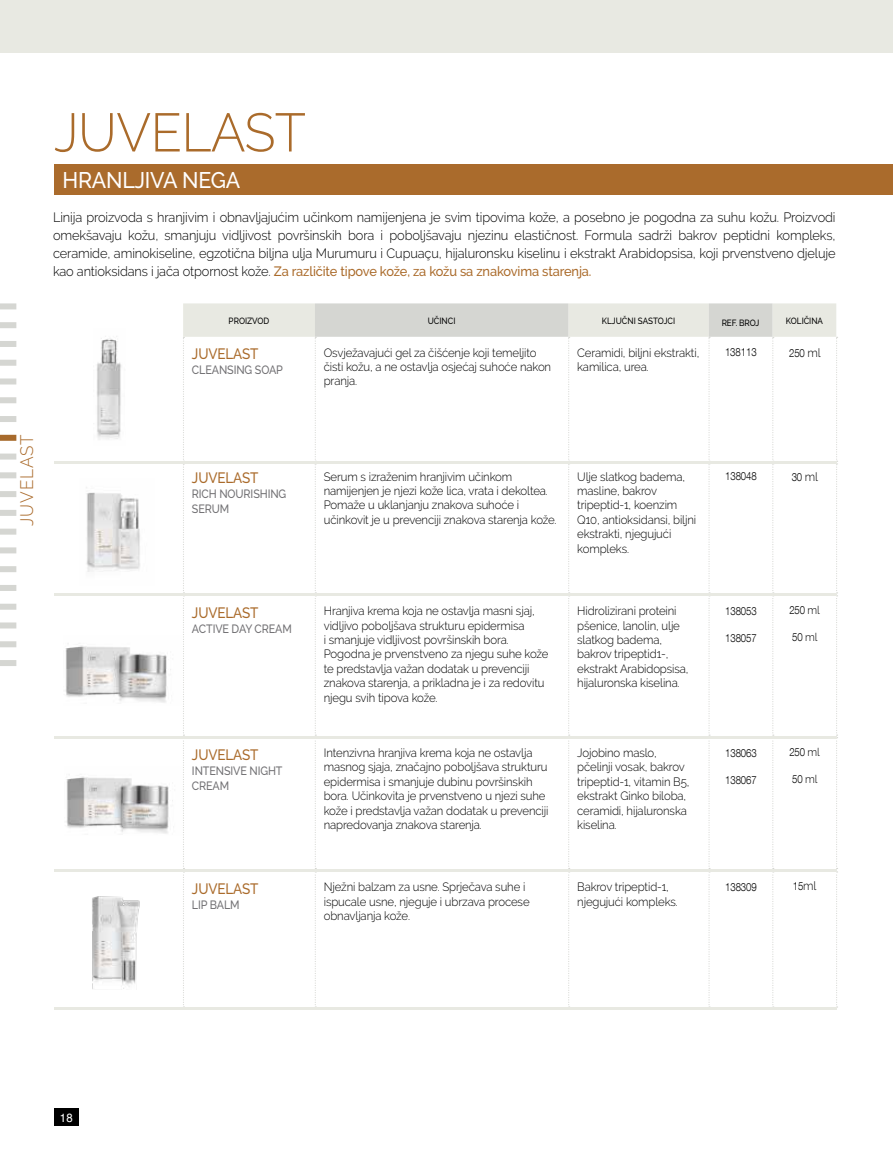
<style>
.page{position:relative;width:893px;height:1149px;background:#fff}
.page>*{position:absolute;margin:0;border:0;box-sizing:border-box;transform-origin:0 0}
.t1{font:300 54px "Raleway";letter-spacing:-.01em;color:#aa6b2b;scale:.95 1}
.t2{font:500 22.5px "Raleway";letter-spacing:-.01em;color:#fff;scale:.95 1}
.t3{font:300 18px "Raleway";letter-spacing:.05em;color:#aa6b2c;scale:.95 1}
.t4{font:500 15px "Raleway";letter-spacing:-.01em;color:#aa6b2b;scale:.9 1}
.t5{font:300 13.5px/18px "Raleway";letter-spacing:-.01em;color:#000;text-align:justify;scale:.95 1}
.t6{font:300 12px/14.4px "Raleway";letter-spacing:-.01em;color:#000;scale:.95 1}
.t7{font:500 12px/15px "Raleway";letter-spacing:-.01em;color:#717073;scale:.9 1}
.t8{font:12px "Helvetica";color:#fff;scale:.95 1}
.t9{font:300 11.25px "Helvetica Neue LT Com";letter-spacing:-.01em;color:#000;scale:.85 1}
.t10{font:500 9px "Raleway";color:#000;scale:.9 1}
.s1{font-weight:500;color:#aa6b2b}
.s2{font-family:"Raleway";font-size:12px}
.s3{font-family:"Raleway"}
</style>
<div class="page">
<div style="left:54px;top:1108px;width:24px;height:17px;background:#000"></div>
<div style="left:0;top:0;width:893px;height:52px;background:#e8e9e2"></div>
<img style="left:65px;top:643px;width:106px;height:60px">
<img style="left:66px;top:776px;width:107px;height:58px">
<img style="left:86px;top:487px;width:54px;height:85px">
<img style="left:92px;top:896px;width:48px;height:92px">
<img style="left:97px;top:336px;width:24px;height:104px">
<svg style="left:183px;top:303px;width:655px;height:704px"></svg>
<hr style="left:54px;top:460px;width:782px;height:3px;background:#e8e9e2">
<hr style="left:54px;top:593px;width:782px;height:3px;background:#e8e9e2">
<hr style="left:54px;top:735px;width:782px;height:3px;background:#e8e9e2">
<hr style="left:54px;top:868px;width:782px;height:3px;background:#e8e9e2">
<hr style="left:54px;top:1006px;width:782px;height:3px;background:#e8e9e2">
<div style="left:0;top:472px;width:16px;height:6px;background:#d5d6d2"></div>
<div style="left:0;top:303px;width:16px;height:6px;background:#d5d6d2"></div>
<div style="left:0;top:491px;width:16px;height:6px;background:#d5d6d2"></div>
<div style="left:0;top:322px;width:16px;height:6px;background:#d5d6d2"></div>
<div style="left:0;top:509px;width:16px;height:6px;background:#d5d6d2"></div>
<div style="left:0;top:341px;width:16px;height:6px;background:#d5d6d2"></div>
<div style="left:0;top:528px;width:16px;height:6px;background:#d5d6d2"></div>
<div style="left:0;top:359px;width:16px;height:6px;background:#d5d6d2"></div>
<div style="left:0;top:547px;width:16px;height:6px;background:#d5d6d2"></div>
<div style="left:0;top:378px;width:16px;height:6px;background:#d5d6d2"></div>
<div style="left:0;top:566px;width:16px;height:6px;background:#d5d6d2"></div>
<div style="left:0;top:397px;width:16px;height:6px;background:#d5d6d2"></div>
<div style="left:0;top:584px;width:16px;height:6px;background:#d5d6d2"></div>
<div style="left:0;top:416px;width:16px;height:6px;background:#d5d6d2"></div>
<div style="left:0;top:603px;width:16px;height:6px;background:#d5d6d2"></div>
<div style="left:0;top:434px;width:16px;height:6px;background:#a76a2c"></div>
<div style="left:0;top:622px;width:16px;height:6px;background:#d5d6d2"></div>
<div style="left:0;top:453px;width:16px;height:6px;background:#d5d6d2"></div>
<div style="left:54px;top:164px;width:839px;height:31px;background:#aa6b2c"></div>
<div style="left:0;top:641px;width:16px;height:6px;background:#d5d6d2"></div>
<div style="left:0;top:660px;width:16px;height:6px;background:#d5d6d2"></div>
<h3 class="t3" style="left:16px;top:525px;width:97px;rotate:-90deg">JUVELAST</h3>
<h1 class="t1" style="left:54px;top:101px;width:267px">JUVELAST</h1>
<h2 class="t2" style="left:63px;top:167px;width:189px">HRANLJIVA NEGA</h2>
<p class="t5" style="left:53px;top:208px;width:825px">Linija proizvoda s hranjivim i obnavljajućim učinkom namijenjena je svim tipovima kože, a posebno je pogodna za suhu kožu. Proizvodi omekšavaju kožu, smanjuju vidljivost površinskih bora i poboljšavaju njezinu elastičnost. Formula sadrži bakrov peptidni kompleks, ceramide, aminokiseline, egzotična biljna ulja Murumuru i Cupuaçu, hijaluronsku kiselinu i ekstrakt Arabidopsisa, koji prvenstveno djeluje kao antioksidans i jača otpornost kože. <span class="s1">Za različite tipove kože, za kožu sa znakovima starenja.</span></p>
<p class="t10" style="left:229px;top:316px;width:47px">PROIZVOD</p>
<p class="t10" style="left:428px;top:316px;width:32px">UČINCI</p>
<p class="t10" style="left:602px;top:316px;width:83px">KLJUČNI SASTOJCI</p>
<p class="t10" style="left:722px;top:317px;width:43px">REF. BROJ</p>
<p class="t10" style="left:786px;top:316px;width:43px">KOLIČINA</p>
<p class="t4" style="left:192px;top:345px;width:75px">JUVELAST</p>
<p class="t7" style="left:192px;top:362px;width:103px">CLEANSING SOAP</p>
<p class="t4" style="left:192px;top:469px;width:75px">JUVELAST</p>
<p class="t7" style="left:192px;top:486px;width:106px">RICH NOURISHING<br>SERUM</p>
<p class="t6" style="left:324px;top:345px;width:241px">Osvježavajući gel za čišćenje koji temeljito čisti kožu, a ne ostavlja osjećaj suhoće nakon pranja.</p>
<p class="t6" style="left:577px;top:345px;width:130px">Ceramidi, biljni ekstrakti, kamilica, urea.</p>
<p class="t9" style="left:725px;top:345px;width:39px">138113</p>
<p class="t9" style="left:789px;top:345px;width:39px">250 <span class="s2">ml</span></p>
<p class="t6" style="left:324px;top:469px;width:247px">Serum s izraženim hranjivim učinkom namijenjen je njezi kože lica, vrata i dekoltea.<br>Pomaže u uklanjanju znakova suhoće i učinkovit je u prevenciji znakova starenja kože.</p>
<p class="t6" style="left:577px;top:469px;width:127px">Ulje slatkog badema, masline, bakrov tripeptid-1, koenzim<br>Q10, antioksidansi, biljni ekstrakti, njegujući kompleks.</p>
<p class="t9" style="left:725px;top:469px;width:38px">138048</p>
<p class="t9" style="left:792px;top:469px;width:32px">30 <span class="s2">ml</span></p>
<p class="t4" style="left:192px;top:603px;width:75px">JUVELAST</p>
<p class="t7" style="left:192px;top:621px;width:113px">ACTIVE DAY CREAM</p>
<p class="t6" style="left:324px;top:603px;width:238px">Hranjiva krema koja ne ostavlja masni sjaj, vidljivo poboljšava strukturu epidermisa<br>i smanjuje vidljivost površinskih bora.<br>Pogodna je prvenstveno za njegu suhe kože te predstavlja važan dodatak u prevenciji znakova starenja, a prikladna je i za redovitu njegu svih tipova kože.</p>
<p class="t6" style="left:577px;top:603px;width:119px">Hidrolizirani proteini pšenice, lanolin, ulje slatkog badema, bakrov tripeptid1-, ekstrakt Arabidopsisa, hijaluronska kiselina.</p>
<p class="t9" style="left:725px;top:603px;width:38px">138053</p>
<p class="t9" style="left:725px;top:630px;width:38px">138057</p>
<p class="t9" style="left:789px;top:603px;width:38px">250 <span class="s3">ml</span></p>
<p class="t9" style="left:792px;top:630px;width:31px">50 <span class="s3">ml</span></p>
<p class="t4" style="left:192px;top:745px;width:75px">JUVELAST</p>
<p class="t7" style="left:192px;top:762px;width:102px">INTENSIVE NIGHT<br>CREAM</p>
<p class="t6" style="left:324px;top:745px;width:238px">Intenzivna hranjiva krema koja ne ostavlja masnog sjaja, značajno poboljšava strukturu epidermisa i smanjuje dubinu površinskih bora. Učinkovita je prvenstveno u njezi suhe kože i predstavlja važan dodatak u prevenciji napredovanja znakova starenja.</p>
<p class="t6" style="left:577px;top:745px;width:120px">Jojobino maslo, pčelinji vosak, bakrov tripeptid-1, vitamin B5, ekstrakt Ginko biloba, ceramidi, hijaluronska kiselina.</p>
<p class="t9" style="left:725px;top:745px;width:38px">138063</p>
<p class="t9" style="left:725px;top:772px;width:38px">138067</p>
<p class="t9" style="left:789px;top:745px;width:38px">250 <span class="s3">ml</span></p>
<p class="t9" style="left:792px;top:772px;width:31px">50 <span class="s3">ml</span></p>
<p class="t4" style="left:192px;top:879px;width:75px">JUVELAST</p>
<p class="t7" style="left:192px;top:897px;width:54px">LIP BALM</p>
<p class="t6" style="left:324px;top:879px;width:218px">Nježni balzam za usne. Sprječava suhe i ispucale usne, njeguje i ubrzava procese obnavljanja kože.</p>
<p class="t6" style="left:577px;top:879px;width:108px">Bakrov tripeptid-1, njegujući kompleks.</p>
<p class="t9" style="left:725px;top:879px;width:38px">138309</p>
<p class="t9" style="left:793px;top:878px;width:29px">15<span class="s2">ml</span></p>
<p class="t8" style="left:60px;top:1108px;width:15px">18</p>
</div>
